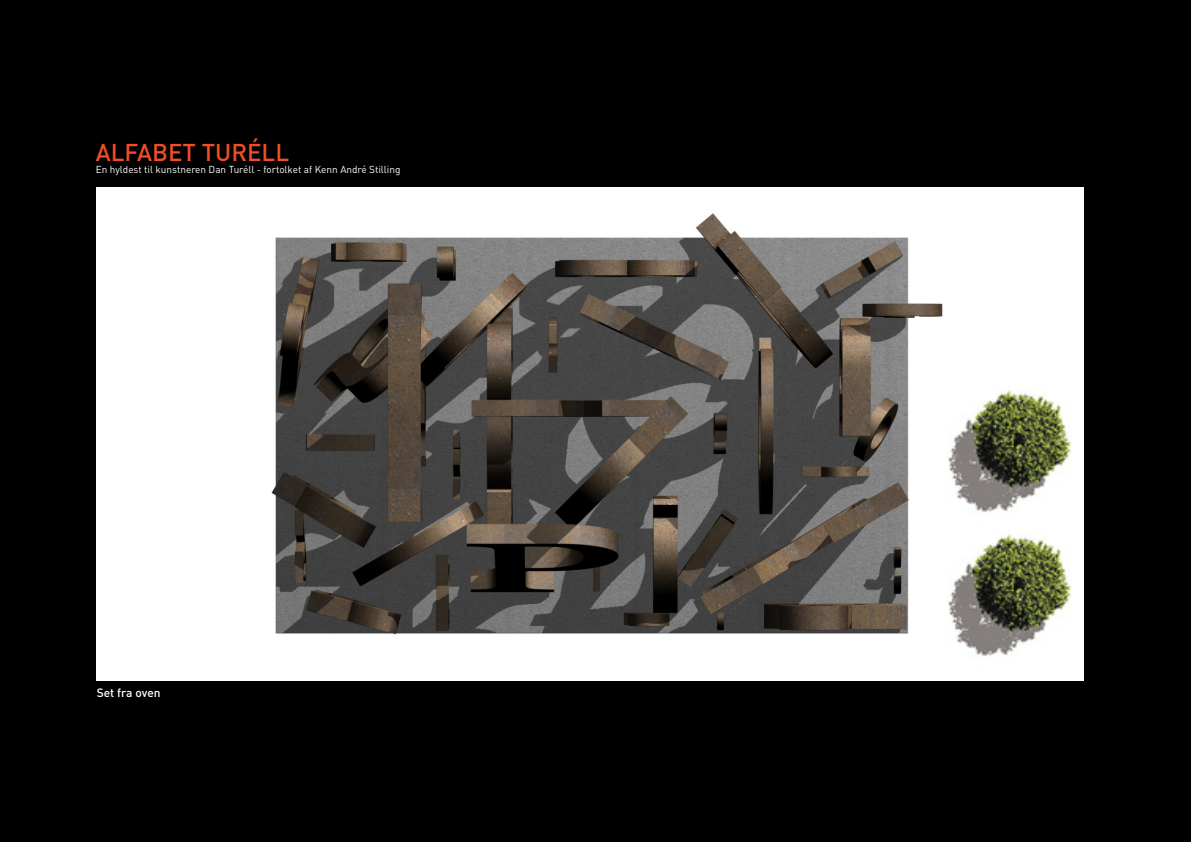
<style>
.page{position:relative;width:1191px;height:842px;background:#000}
.page>*{position:absolute;margin:0;border:0;box-sizing:border-box;transform-origin:0 0}
.t1{font:500 24px "DINOT";color:#f14e26}
.t2{font:500 12px "DINOT";color:#fff}
.t3{font:10px "DINOT";color:#fff}
</style>
<div class="page">
<img style="left:103px;top:187px;width:980px;height:494px">
<img style="left:941px;top:384px;width:130px;height:141px">
<img style="left:941px;top:528px;width:130px;height:141px">
<p class="t1" style="left:96px;top:136px;width:195px">ALFABET TURÉLL</p>
<p class="t3" style="left:96px;top:162px;width:306px">En hyldest til kunstneren Dan Turéll - fortolket af Kenn André Stilling</p>
<p class="t2" style="left:97px;top:685px;width:65px">Set fra oven</p>
</div>
